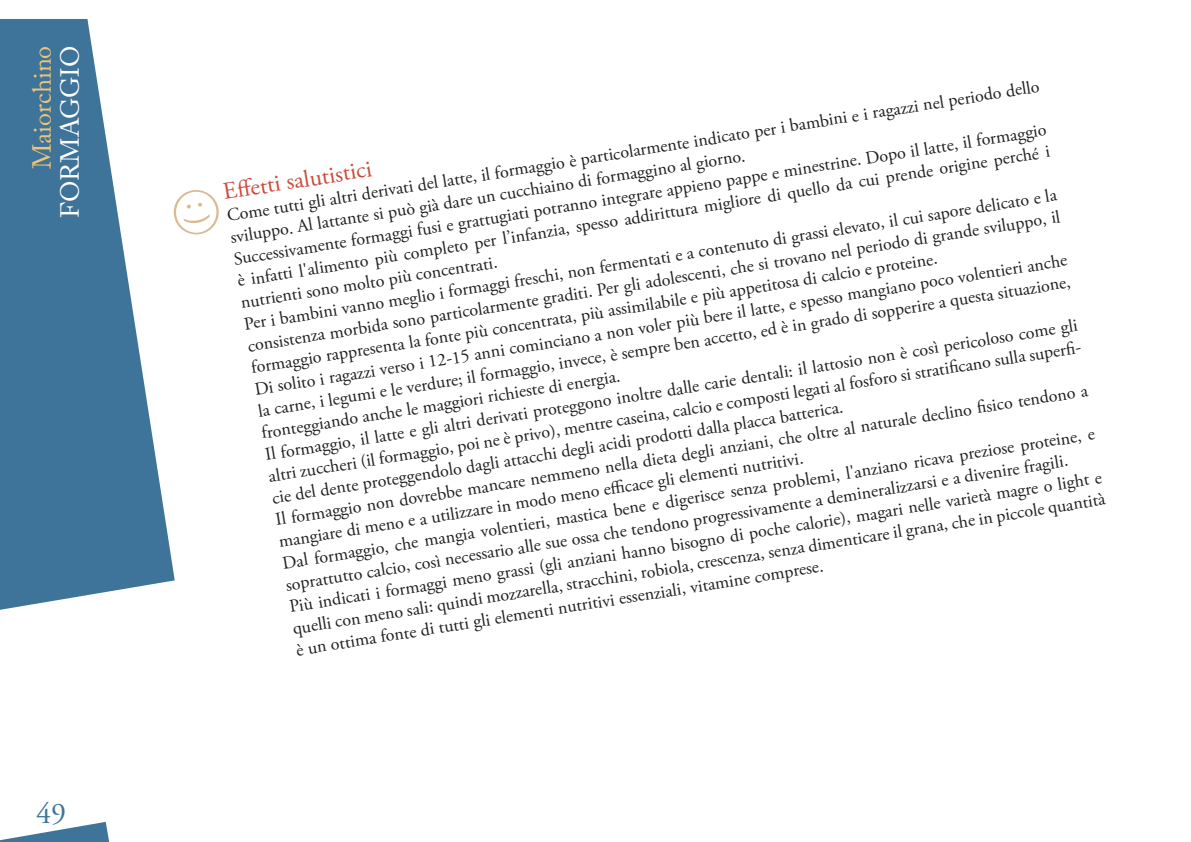
<style>
.page{position:relative;width:1191px;height:842px;background:#fff}
.page>*{position:absolute;margin:0;border:0;box-sizing:border-box;transform-origin:0 0}
.t1{font:30px "Adobe Garamond Pro";color:#3f749a}
.t2{font:26px "Adobe Caslon Pro";color:#f1c474}
.t3{font:26px "Adobe Caslon Pro";color:#fff}
.t4{font:24px "Adobe Garamond Pro";color:#ca4c3c}
.t5{font:18px/22px "Adobe Garamond Pro";color:#231f20}
</style>
<div class="page">
<svg style="left:0;top:822px;width:110px;height:20px"></svg>
<svg style="left:0;top:19px;width:175px;height:591px;fill:#3f749a"></svg>
<svg style="left:173px;top:189px;width:46px;height:46px"></svg>
<h2 class="t2" style="left:32px;top:169px;width:125px;rotate:-90deg">Maiorchino</h2>
<h2 class="t3" style="left:60px;top:218px;width:174px;rotate:-90deg">FORMAGGIO</h2>
<h1 class="t1" style="left:36px;top:802px;width:32px">49</h1>
<p class="t5" style="left:225px;top:206px;width:828px;rotate:-9deg">Com e tuttig altriderivatidellatte, ilform aggio è particolarm ente indicato per ibam binie iragazzinelperiodo dell sviluppo.Allattante sipuò già dare un cucchiaino diform aggino algiorno.<br>Successivam ente form aggifusie grattugiatipotranno integrare appieno pappe e m inestrine.D opo latte, form aggio è infatti l'alim ento più com pleto per l’infanzia, spesso addirittura m igliore di quello da cui prende origine perché i nutrien sono m olto più concentrati.<br>Per bam binivanno m eglio iform aggifreschi, non ferm entatie a contenuto digrassielevato, ilcuisapore delicato e la consistenza m orbida sono particolarm ente gradit Per gliadolescenti, che sitrovano nelperiodo digrande sviluppo, i form aggio rappresenta la fonte più concentrata, più assim ilabile e più appetitosa dicalcio e proteine.<br>D isolito iragazziverso i12-15 annicom inciano a non voler più bere latte, e spesso m angiano poco volentierianche la carne, ilegum ie le verdure; ilform aggio, invece, è sem pre ben accetto, ed è in grado disopperire a questa situazione, fronteggiando anche le m aggioririchieste dienergia<br>Ilform aggio, illatte e glialtriderivatiproteggono inoltre dalle carie dental</p>
<h3 class="t4" style="left:222px;top:182px;width:148px;rotate:-9deg">E ff ettisalu tistic</h3>
<p class="t5" style="left:264px;top:444px;width:826px;text-indent:554px;rotate:-9deg">lattosio non è così pericoloso com e gl altrizuccheri(ilform aggio, poine è privo), m entre caseina, calcio e com postilegatialfosforo sistratificano su a superfi cie deldente proteggendolo dag attacchideg acidiprodottidalla placca batterica.<br>Ilform aggio non dovrebbe m ancare nem m eno nella dieta deg anzian che oltre alnaturale declino fisico tendono a m angiare dim eno e a utilizzare in m odo m eno effi cace glielem entinutritivi<br>D al form aggio, che m angia volentieri, m astica bene e digerisce senza problem i, l'anziano ricava preziose proteine, soprattutto calcio, così necessario alle sue ossa che tendono progressivam ente a dem ineralizzarsie a divenire fragili.<br>Più indica i form aggi m eno grassi (gli anziani hanno bisogno di poche calorie), m agari nelle varietà m agre o light e que icon m eno sali: quindim ozzarella, stracchini, robiola, crescenza, senza dim enticare grana, che in piccole quantità è un ottim a fonte dituttig elem entinutritiviessenziali, vitam ine com prese.</p>
</div>
